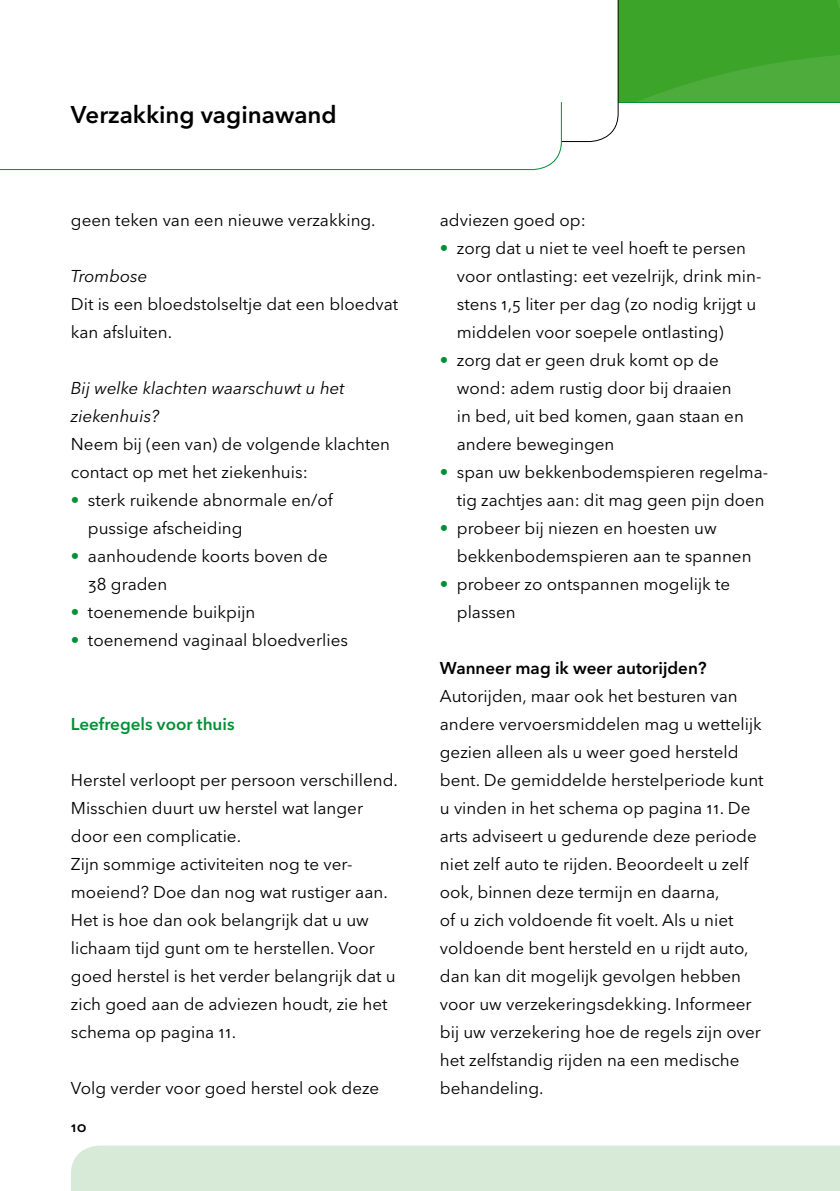
<style>
.page{position:relative;width:840px;height:1191px;background:#fff}
.page>*{position:absolute;margin:0;border:0;box-sizing:border-box;transform-origin:0 0}
.t1{font:600 24px "Avenir Next LT Pro";color:#000}
.t2{font:17px/28px "Avenir Next LT Pro";color:#000}
.t3{font:italic 17px/28px "Avenir Next LT Pro";color:#000}
.t4{font:600 17px "Avenir Next LT Pro";color:#000}
.t5{font:600 17px "Avenir Next LT Pro";color:#009037}
.t6{font:600 14px "Avenir Next LT Pro";color:#000}
.s1{font-family:"Helvetica Neue LT";color:#009037}
</style>
<div class="page">
<div style="left:71px;top:1145px;width:768px;height:46px;background:#d7ead7"></div>
<svg style="left:0;top:0;width:839px;height:171px"></svg>
<h1 class="t1" style="left:71px;top:99px;width:267px">Verzakking vaginawand</h1>
<p class="t2" style="left:71px;top:206px;width:306px">geen teken van een nieuwe verzakking.</p>
<p class="t3" style="left:71px;top:262px;width:78px">Trombose</p>
<p class="t2" style="left:71px;top:290px;width:328px">Dit is een bloedstolseltje dat een bloedvat kan afsluiten.</p>
<p class="t3" style="left:71px;top:374px;width:275px">Bij welke klachten waarschuwt u het ziekenhuis?</p>
<p class="t2" style="left:71px;top:430px;width:320px">Neem bij (een van) de volgende klachten contact op met het ziekenhuis:</p>
<p class="t2" style="left:88px;top:486px;width:246px;text-indent:-17px"><span class="s1">•</span> sterk ruikende abnormale en/of pussige afscheiding</p>
<p class="t2" style="left:88px;top:542px;width:241px;text-indent:-17px"><span class="s1">•</span> aanhoudende koorts boven de<br>38 graden</p>
<p class="t2" style="left:71px;top:598px;width:186px"><span class="s1">•</span> toenemende buikpijn</p>
<p class="t2" style="left:71px;top:626px;width:278px"><span class="s1">•</span> toenemend vaginaal bloedverlies</p>
<p class="t5" style="left:71px;top:714px;width:165px">Leefregels voor thuis</p>
<p class="t2" style="left:71px;top:766px;width:328px">Herstel verloopt per persoon verschillend.<br>Misschien duurt uw herstel wat langer door een complicatie.<br>Zijn sommige activiteiten nog te ver&shy;moeiend? Doe dan nog wat rustiger aan.<br>Het is hoe dan ook belangrijk dat u uw lichaam tijd gunt om te herstellen. Voor goed herstel is het verder belangrijk dat u zich goed aan de adviezen houdt, zie het schema op pagina 11.</p>
<p class="t2" style="left:71px;top:1074px;width:310px">Volg verder voor goed herstel ook deze</p>
<p class="t6" style="left:71px;top:1118px;width:17px">10</p>
<p class="t2" style="left:439px;top:206px;width:147px">adviezen goed op:</p>
<p class="t2" style="left:456px;top:234px;width:306px;text-indent:-17px"><span class="s1">•</span> zorg dat u niet te veel hoeft te persen voor ontlasting: eet vezelrijk, drink min&shy;stens 1,5 liter per dag (zo nodig krijgt u middelen voor soepele ontlasting)</p>
<p class="t2" style="left:456px;top:346px;width:288px;text-indent:-17px"><span class="s1">•</span> zorg dat er geen druk komt op de wond: adem rustig door bij draaien in bed, uit bed komen, gaan staan en andere bewegingen</p>
<p class="t2" style="left:439px;top:458px;width:329px;text-align:right"><span class="s1">•</span> span uw bekkenbodemspieren regelma&shy;tig zachtjes aan: dit mag geen pijn doen</p>
<p class="t2" style="left:456px;top:514px;width:296px;text-indent:-17px"><span class="s1">•</span> probeer bij niezen en hoesten uw bekkenbodemspieren aan te spannen</p>
<p class="t2" style="left:456px;top:570px;width:275px;text-indent:-17px"><span class="s1">•</span> probeer zo ontspannen mogelijk te plassen</p>
<p class="t4" style="left:439px;top:658px;width:268px">Wanneer mag ik weer autorijden?</p>
<p class="t2" style="left:439px;top:682px;width:325px">Autorijden, maar ook het besturen van andere vervoersmiddelen mag u wettelijk gezien alleen als u weer goed hersteld bent. De gemiddelde herstelperiode kunt u vinden in het schema op pagina 11. De arts adviseert u gedurende deze periode niet zelf auto te rijden. Beoordeelt u zelf ook, binnen deze termijn en daarna,<br>of u zich voldoende fit voelt. Als u niet voldoende bent hersteld en u rijdt auto, dan kan dit mogelijk gevolgen hebben voor uw verzekeringsdekking. Informeer bij uw verzekering hoe de regels zijn over het zelfstandig rijden na een medische behandeling.</p>
</div>
